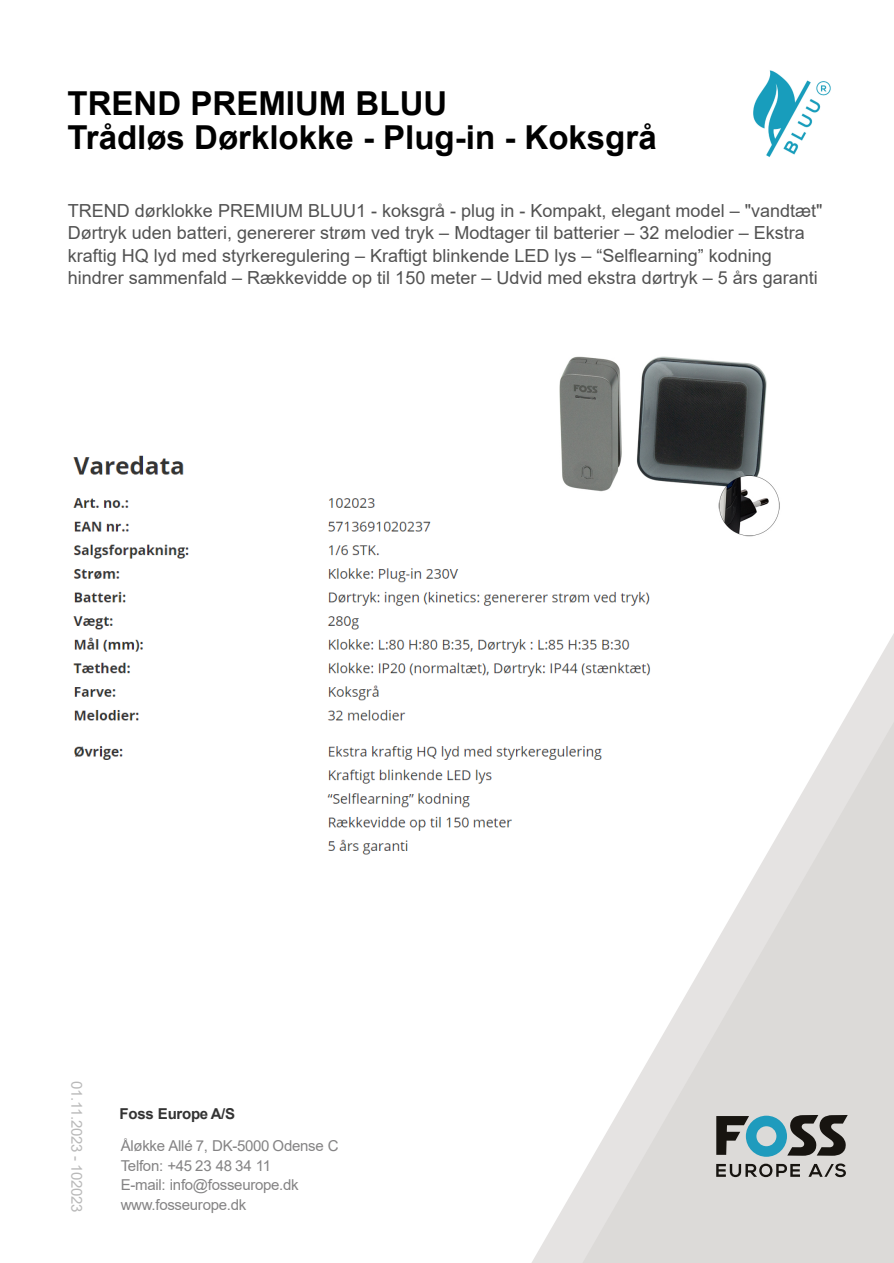
<style>
.page{position:relative;width:894px;height:1263px;background:#fff}
.page>*{position:absolute;margin:0;border:0;box-sizing:border-box;transform-origin:0 0}
.t1{font:700 33px/34px "Arial";color:#000}
.t2{font:18px/22.5px "Arial";color:#525252}
.t3{font:15px/19.5px "Arial";letter-spacing:-.02em;color:#848384}
.t4{font:15px "Arial";letter-spacing:-.02em;color:#b9b9b9}
.t5{font:700 15px "Arial";letter-spacing:-.02em;color:#333}
</style>
<div class="page">
<img style="left:73px;top:455px;width:431px;height:400px">
<img style="left:559px;top:356px;width:208px;height:117px">
<svg style="left:504px;top:473px;width:389px;height:790px"></svg>
<svg style="left:716px;top:1115px;width:131px;height:42px;background:#6e8286"></svg>
<svg style="left:716px;top:1164px;width:83px;height:13px"></svg>
<svg style="left:808px;top:1163px;width:37px;height:14px"></svg>
<img style="left:753px;top:70px;width:78px;height:87px">
<h1 class="t1" style="left:67px;top:89px;width:590px">TREND PREMIUM BLUU<br>Trådløs Dørklokke - Plug-in - Koksgrå</h1>
<p class="t2" style="left:68px;top:201px;width:756px">TREND dørklokke PREMIUM BLUU1 - koksgrå - plug in - Kompakt, elegant model – "vandtæt" Dørtryk uden batteri, genererer strøm ved tryk – Modtager til batterier – 32 melodier – Ekstra kraftig HQ lyd med styrkeregulering – Kraftigt blinkende LED lys – “Selflearning” kodning hindrer sammenfald – Rækkevidde op til 150 meter – Udvid med ekstra dørtryk – 5 års garanti</p>
<p class="t4" style="left:82px;top:1081px;width:133px;rotate:90deg">01.11.2023 - 102023</p>
<p class="t5" style="left:120px;top:1108px;width:117px">Foss Europe A/S</p>
<p class="t3" style="left:121px;top:1137px;width:219px">Åløkke Allé 7, DK-5000 Odense C<br>Telfon: +45 23 48 34 11<br>E-mail: info@fosseurope.dk www.fosseurope.dk</p>
</div>
